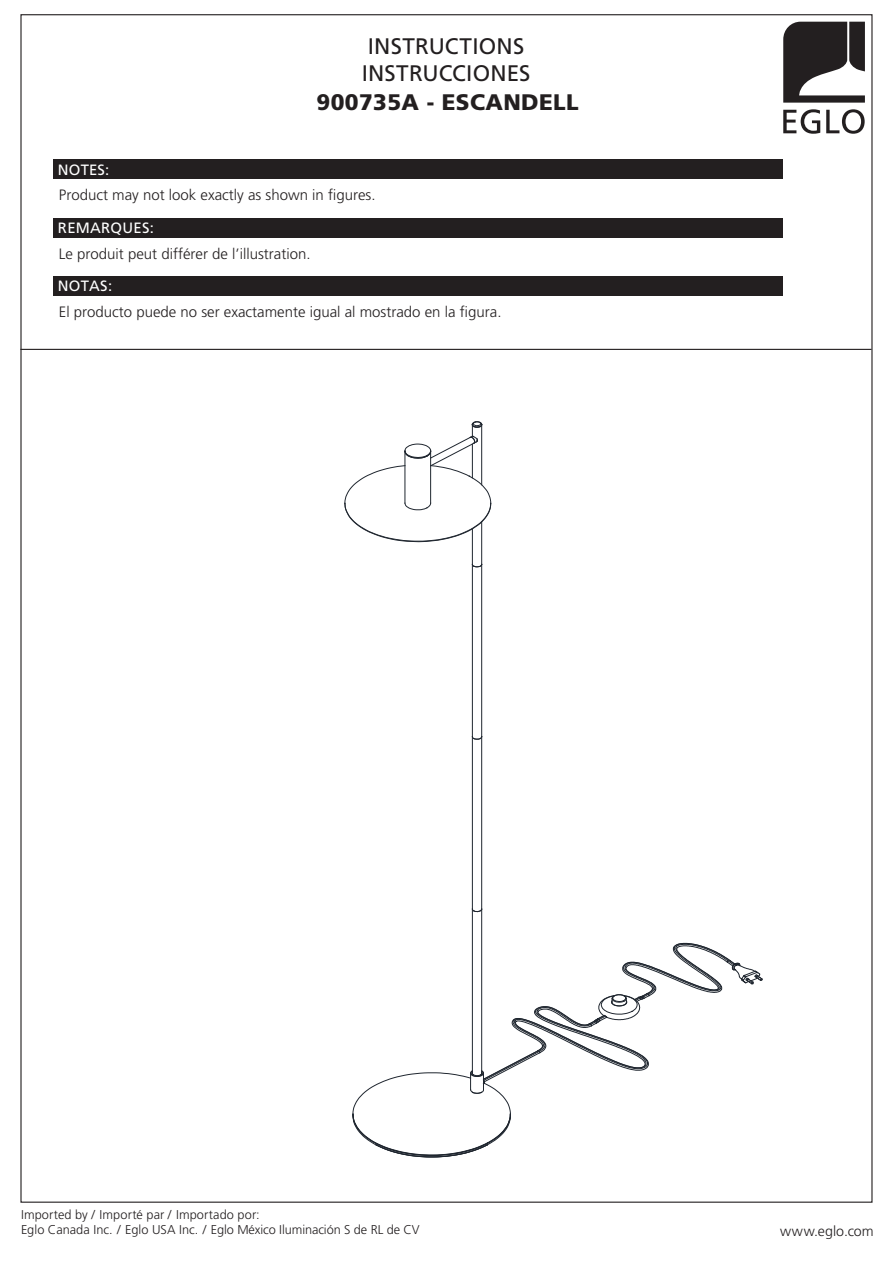
<style>
.page{position:relative;width:893px;height:1263px;background:#fff}
.page>*{position:absolute;margin:0;border:0;box-sizing:border-box;transform-origin:0 0}
.t1{font:22.5px/27px "Frutiger LT Std";letter-spacing:.01em;color:#231f20}
.t2{font:900 22.5px "Frutiger LT Std";letter-spacing:.015em;color:#231f20}
.t3{font:300 15px "Frutiger LT Std";color:#231f20}
.t4{font:14.85px "Frutiger LT Std";letter-spacing:.015em;color:#fff}
.t5{font:300 14.25px "Frutiger LT Std";letter-spacing:.005em;color:#231f20}
.t6{font:300 12.75px/15.3px "Frutiger LT Std";letter-spacing:.005em;color:#231f20}
</style>
<div class="page">
<svg style="left:783px;top:22px;width:82px;height:81px"></svg>
<svg style="left:783px;top:109px;width:37px;height:25px"></svg>
<svg style="left:826px;top:109px;width:39px;height:25px"></svg>
<hr style="left:20px;top:349px;width:851px;height:1px;background:#231f20">
<div style="left:53px;top:159px;width:730px;height:20px;background:#231f20"></div>
<div style="left:53px;top:218px;width:730px;height:20px;background:#231f20"></div>
<div style="left:53px;top:276px;width:730px;height:20px;background:#231f20"></div>
<hr style="left:481px;top:737px;width:1px;height:172px;background:#1f262f">
<hr style="left:472px;top:737px;width:1px;height:172px;background:#1f262f">
<hr style="left:481px;top:909px;width:1px;height:165px;background:#1f262f">
<hr style="left:472px;top:909px;width:1px;height:165px;background:#1f262f">
<hr style="left:481px;top:564px;width:1px;height:173px;background:#1f262f">
<hr style="left:472px;top:564px;width:1px;height:173px;background:#1f262f">
<hr style="left:472px;top:529px;width:1px;height:35px;background:#1f262f">
<hr style="left:481px;top:522px;width:1px;height:42px;background:#1f262f">
<svg style="left:472px;top:909px;width:10px;height:3px"></svg>
<svg style="left:472px;top:737px;width:10px;height:2px"></svg>
<svg style="left:472px;top:565px;width:10px;height:2px"></svg>
<svg style="left:345px;top:422px;width:146px;height:120px"></svg>
<svg style="left:353px;top:943px;width:409px;height:214px"></svg>
<h1 class="t1" style="left:362px;top:33px;width:170px">INSTRUCTIONS<br>INSTRUCCIONES</h1>
<p class="t4" style="left:58px;top:161px;width:53px">NOTES:</p>
<h1 class="t2" style="left:317px;top:88px;width:264px">900735A - ESCANDELL</h1>
<p class="t3" style="left:59px;top:186px;width:318px">Product may not look exactly as shown in figures.</p>
<p class="t4" style="left:58px;top:219px;width:97px">REMARQUES:</p>
<p class="t3" style="left:59px;top:245px;width:253px">Le produit peut différer de l’illustration.</p>
<p class="t4" style="left:58px;top:277px;width:56px">NOTAS:</p>
<p class="t3" style="left:59px;top:303px;width:444px">El producto puede no ser exactamente igual al mostrado en la figura.</p>
<p class="t6" style="left:21px;top:1207px;width:400px">Imported by / Importé par / Importado por:<br>Eglo Canada Inc. / Eglo USA Inc. / Eglo México Iluminación S de RL de CV</p>
<p class="t5" style="left:780px;top:1223px;width:95px">www.eglo.com</p>
</div>
